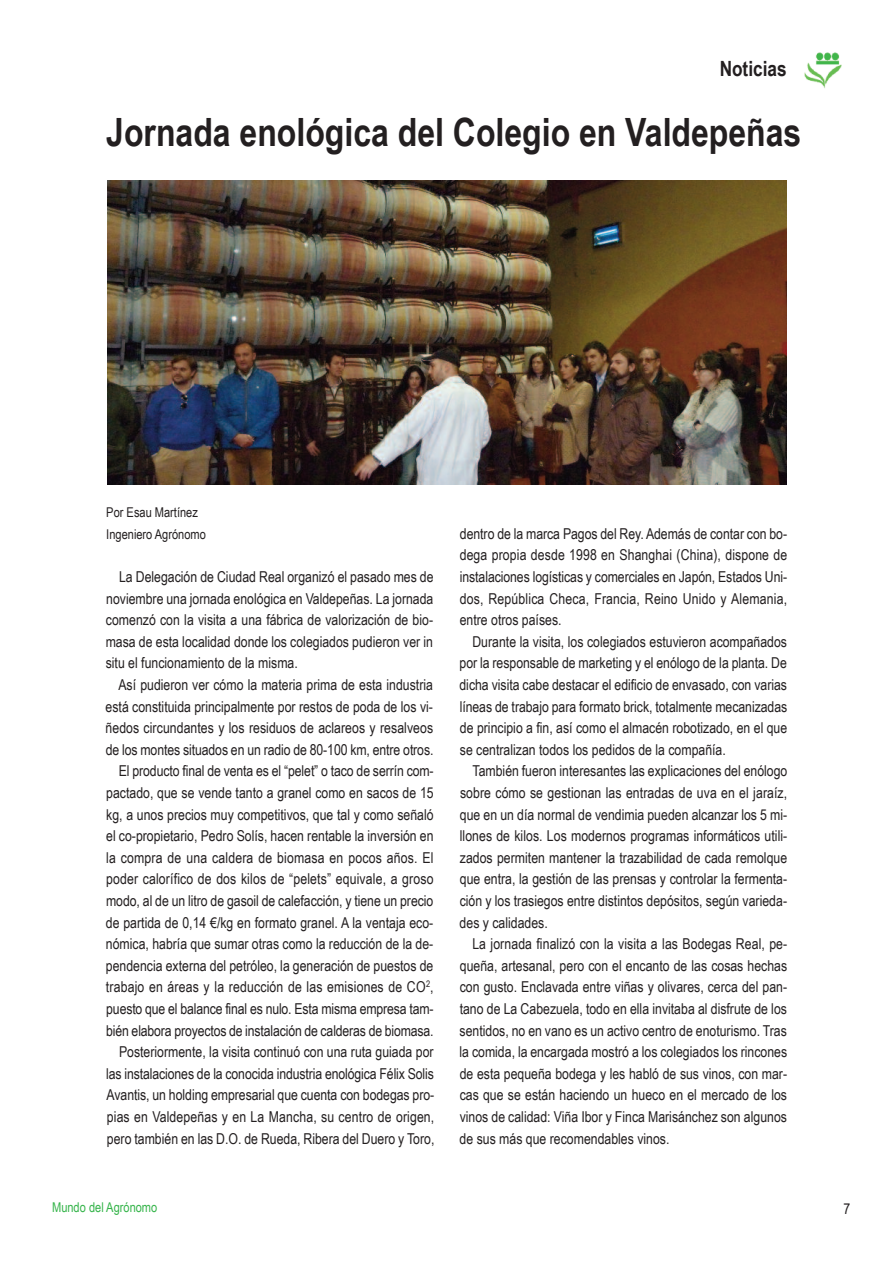
<style>
.page{position:relative;width:893px;height:1263px;background:#fff}
.page>*{position:absolute;margin:0;border:0;box-sizing:border-box;transform-origin:0 0}
.t1{font:700 39px "Arial Narrow";color:#231f20}
.t2{font:700 21px "Arial Narrow";color:#231f20}
.t3{font:15px/21.6px "Arial Narrow";color:#231f20;text-align:justify}
.t4{font:13.5px/21.6px "Arial Narrow";color:#231f20}
.t5{font:13.5px "Arial Narrow";color:#35b44a}
</style>
<div class="page">
<img style="left:804px;top:52px;width:38px;height:37px">
<img style="left:107px;top:181px;width:680px;height:304px">
<h2 class="t2" style="left:720px;top:56px;width:68px">Noticias</h2>
<h1 class="t1" style="left:106px;top:109px;width:696px">Jornada enológica del Colegio en Valdepeñas</h1>
<p class="t4" style="left:106px;top:501px;width:101px">Por Esau Martínez<br>Ingeniero Agrónomo</p>
<p class="t3" style="left:106px;top:566px;width:329px;text-indent:13px">La Delegación de Ciudad Real organizó el pasado mes de noviembre una jornada enológica en Valdepeñas. La jornada comenzó con la visita a una fábrica de valorización de bio&shy;masa de esta localidad donde los colegiados pudieron ver in situ el funcionamiento de la misma.</p>
<p class="t3" style="left:106px;top:674px;width:330px;text-align:right">Así pudieron ver cómo la materia prima de esta industria está constituida principalmente por restos de poda de los vi&shy;ñedos circundantes y los residuos de aclareos y resalveos de los montes situados en un radio de 80-100 km, entre otros.<br>El producto final de venta es el “pelet” o taco de serrín com&shy;pactado, que se vende tanto a granel como en sacos de 15 kg, a unos precios muy competitivos, que tal y como señaló el co-propietario, Pedro Solís, hacen rentable la inversión en la compra de una caldera de biomasa en pocos años. El poder calorífico de dos kilos de “pelets” equivale, a groso modo, al de un litro de gasoil de calefacción, y tiene un precio de partida de 0,14 €/kg en formato granel. A la ventaja eco&shy;nómica, habría que sumar otras como la reducción de la de&shy;pendencia externa del petróleo, la generación de puestos de trabajo en áreas y la reducción de las emisiones de CO<sup>2</sup>, puesto que el balance final es nulo. Esta misma empresa tam&shy;bién elabora proyectos de instalación de calderas de biomasa.<br>Posteriormente, la visita continuó con una ruta guiada por las instalaciones de la conocida industria enológica Félix Solis Avantis, un holding empresarial que cuenta con bodegas pro&shy;pias en Valdepeñas y en La Mancha, su centro de origen, pero también en las D.O. de Rueda, Ribera del Duero y Toro,</p>
<p class="t3" style="left:460px;top:522px;width:329px">dentro de la marca Pagos del Rey. Además de contar con bo&shy;dega propia desde 1998 en Shanghai (China), dispone de instalaciones logísticas y comerciales en Japón, Estados Uni&shy;dos, República Checa, Francia, Reino Unido y Alemania, entre otros países.</p>
<p class="t3" style="left:459px;top:630px;width:329px;text-indent:13px">Durante la visita, los colegiados estuvieron acompañados por la responsable de marketing y el enólogo de la planta. De dicha visita cabe destacar el edificio de envasado, con varias líneas de trabajo para formato brick, totalmente mecanizadas de principio a fin, así como el almacén robotizado, en el que se centralizan todos los pedidos de la compañía.</p>
<p class="t3" style="left:460px;top:760px;width:329px;text-indent:13px">También fueron interesantes las explicaciones del enólogo sobre cómo se gestionan las entradas de uva en el jaraíz, que en un día normal de vendimia pueden alcanzar los 5 mi&shy;llones de kilos. Los modernos programas informáticos utili&shy;zados permiten mantener la trazabilidad de cada remolque que entra, la gestión de las prensas y controlar la fermenta&shy;ción y los trasiegos entre distintos depósitos, según varieda&shy;des y calidades.</p>
<p class="t3" style="left:459px;top:933px;width:329px;text-indent:13px">La jornada finalizó con la visita a las Bodegas Real, pe&shy;queña, artesanal, pero con el encanto de las cosas hechas con gusto. Enclavada entre viñas y olivares, cerca del pan&shy;tano de La Cabezuela, todo en ella invitaba al disfrute de los sentidos, no en vano es un activo centro de enoturismo. Tras la comida, la encargada mostró a los colegiados los rincones de esta pequeña bodega y les habló de sus vinos, con mar&shy;cas que se están haciendo un hueco en el mercado de los vinos de calidad: Viña Ibor y Finca Marisánchez son algunos de sus más que recomendables vinos.</p>
<p class="t5" style="left:52px;top:1199px;width:107px">Mundo del Agrónomo</p>
<p class="t3" style="left:844px;top:1197px;width:8px">7</p>
</div>
